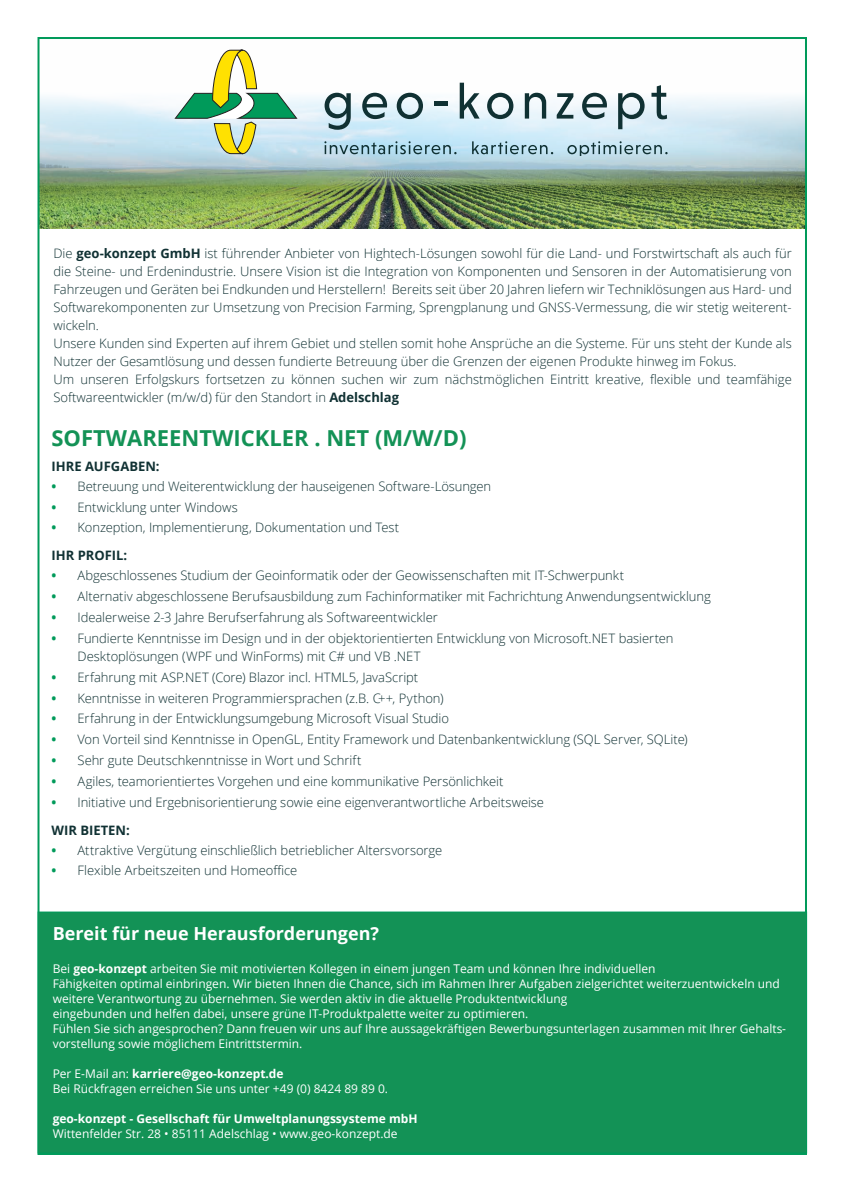
<style>
.page{position:relative;width:842px;height:1191px;background:#fff}
.page>*{position:absolute;margin:0;border:0;box-sizing:border-box;transform-origin:0 0}
.t1{font:700 22px "Open Sans";color:#139256}
.t2{font:700 18px "Open Sans";color:#fff}
.t3{font:300 13px/18px "Open Sans";color:#103133}
.t4{font:700 13px "Open Sans";color:#103133}
.t5{font:12px/15px "Open Sans";color:#fff}
.t6{font:700 12px "Open Sans";color:#fff}
.s1{font-weight:700}
.s2{font-weight:700;color:#009a5a}
</style>
<div class="page">
<img style="left:41px;top:82px;width:763px;height:147px">
<div style="left:38px;top:912px;width:769px;height:241px;background:#139256"></div>
<div style="left:38px;top:911px;width:769px;height:242px;border:1px solid #009a5a"></div>
<svg style="left:325px;top:93px;width:26px;height:37px"></svg>
<svg style="left:362px;top:93px;width:25px;height:26px"></svg>
<svg style="left:397px;top:93px;width:26px;height:26px"></svg>
<hr style="left:434px;top:102px;width:13px;height:4px;background:#103133">
<svg style="left:460px;top:83px;width:20px;height:36px"></svg>
<svg style="left:487px;top:93px;width:26px;height:26px"></svg>
<svg style="left:525px;top:93px;width:21px;height:26px"></svg>
<svg style="left:557px;top:93px;width:16px;height:26px"></svg>
<svg style="left:582px;top:93px;width:25px;height:26px"></svg>
<svg style="left:618px;top:93px;width:27px;height:36px"></svg>
<svg style="left:651px;top:85px;width:16px;height:34px"></svg>
<svg style="left:174px;top:49px;width:124px;height:106px"></svg>
<svg style="left:324px;top:141px;width:133px;height:13px"></svg>
<svg style="left:472px;top:141px;width:81px;height:13px"></svg>
<svg style="left:567px;top:141px;width:101px;height:14px"></svg>
<p class="t3" style="left:53px;top:243px;width:740px">Die <span class="s1">geo-konzept GmbH</span> ist führender Anbieter von Hightech-Lösungen sowohl für die Land- und Forstwirtschaft als auch für die Steine- und Erdenindustrie. Unsere Vision ist die Integration von Komponenten und Sensoren in der Automatisierung von Fahrzeugen und Geräten bei Endkunden und Herstellern! Bereits seit über 20 Jahren liefern wir Techniklösungen aus Hard- und Softwarekomponenten zur Umsetzung von Precision Farming, Sprengplanung und GNSS-Vermessung, die wir stetig weiterent&shy;wickeln.<br>Unsere Kunden sind Experten auf ihrem Gebiet und stellen somit hohe Ansprüche an die Systeme. Für uns steht der Kunde als Nutzer der Gesamtlösung und dessen fundierte Betreuung über die Grenzen der eigenen Produkte hinweg im Fokus.<br>Um unseren Erfolgskurs fortsetzen zu können suchen wir zum nächstmöglichen Eintritt kreative, flexible und teamfähige Softwareentwickler (m/w/d) für den Standort in <span class="s1">Adelschlag</span></p>
<h1 class="t1" style="left:52px;top:422px;width:416px">SOFTWAREENTWICKLER . NET (M/W/D)</h1>
<p class="t4" style="left:52px;top:457px;width:110px">IHRE AUFGABEN:</p>
<p class="t3" style="left:52px;top:477px;width:441px"><span class="s2">•</span> Betreuung und Weiterentwicklung der hauseigenen Software-Lösungen</p>
<p class="t3" style="left:52px;top:497px;width:188px"><span class="s2">•</span> Entwicklung unter Windows</p>
<p class="t3" style="left:52px;top:513px;width:349px;line-height:27.8px"><span class="s2">•</span> Konzeption, Implementierung, Dokumentation und Test<br><span class="s1">IHR PROFIL:</span></p>
<p class="t3" style="left:52px;top:566px;width:574px"><span class="s2">•</span> Abgeschlossenes Studium der Geoinformatik oder der Geowissenschaften mit IT-Schwerpunkt</p>
<p class="t3" style="left:52px;top:587px;width:661px"><span class="s2">•</span> Alternativ abgeschlossene Berufsausbildung zum Fachinformatiker mit Fachrichtung Anwendungsentwicklung</p>
<p class="t3" style="left:52px;top:608px;width:388px"><span class="s2">•</span> Idealerweise 2-3 Jahre Berufserfahrung als Softwareentwickler</p>
<p class="t3" style="left:78px;top:629px;width:597px;text-indent:-26px"><span class="s2">•</span> Fundierte Kenntnisse im Design und in der objektorientierten Entwicklung von Microsoft.NET basierten<br>Desktoplösungen (WPF und WinForms) mit C# und VB .NET</p>
<p class="t3" style="left:52px;top:667px;width:368px"><span class="s2">•</span> Erfahrung mit ASP.NET (Core) Blazor incl. HTML5, JavaScript</p>
<p class="t3" style="left:52px;top:688px;width:394px"><span class="s2">•</span> Kenntnisse in weiteren Programmiersprachen (z.B. C++, Python)</p>
<p class="t3" style="left:52px;top:709px;width:399px"><span class="s2">•</span> Erfahrung in der Entwicklungsumgebung Microsoft Visual Studio</p>
<p class="t3" style="left:52px;top:730px;width:638px"><span class="s2">•</span> Von Vorteil sind Kenntnisse in OpenGL, Entity Framework und Datenbankentwicklung (SQL Server, SQLite)</p>
<p class="t3" style="left:52px;top:751px;width:311px"><span class="s2">•</span> Sehr gute Deutschkenntnisse in Wort und Schrift</p>
<p class="t3" style="left:52px;top:772px;width:453px"><span class="s2">•</span> Agiles, teamorientiertes Vorgehen und eine kommunikative Persönlichkeit</p>
<p class="t3" style="left:52px;top:788px;width:494px;line-height:27.8px"><span class="s2">•</span> Initiative und Ergebnisorientierung sowie eine eigenverantwortliche Arbeitsweise<br><span class="s1">WIR BIETEN:</span></p>
<p class="t3" style="left:52px;top:840px;width:392px"><span class="s2">•</span> Attraktive Vergütung einschließlich betrieblicher Altersvorsorge</p>
<p class="t3" style="left:52px;top:861px;width:247px"><span class="s2">•</span> Flexible Arbeitszeiten und Homeoffice</p>
<h2 class="t2" style="left:53px;top:921px;width:328px">Bereit für neue Herausforderungen?</h2>
<p class="t5" style="left:53px;top:961px;width:735px">Bei <span class="s1">geo-konzept</span> arbeiten Sie mit motivierten Kollegen in einem jungen Team und können Ihre individuellen<br>Fähigkeiten optimal einbringen. Wir bieten Ihnen die Chance, sich im Rahmen Ihrer Aufgaben zielgerichtet weiterzuentwickeln und weitere Verantwortung zu übernehmen. Sie werden aktiv in die aktuelle Produktentwicklung<br>eingebunden und helfen dabei, unsere grüne IT-Produktpalette weiter zu optimieren.<br>Fühlen Sie sich angesprochen? Dann freuen wir uns auf Ihre aussagekräftigen Bewerbungsunterlagen zusammen mit Ihrer Gehalts&shy;vorstellung sowie möglichem Eintrittstermin.</p>
<p class="t5" style="left:53px;top:1066px;width:337px">Per E-Mail an: <span class="s1">karriere@geo-konzept.de<br></span>Bei Rückfragen erreichen Sie uns unter +49 (0) 8424 89 89 0.</p>
<p class="t6" style="left:53px;top:1110px;width:366px">geo-konzept - Gesellschaft für Umweltplanungssysteme mbH</p>
<p class="t5" style="left:53px;top:1126px;width:346px">Wittenfelder Str. 28 • 85111 Adelschlag • www.geo-konzept.de</p>
</div>
